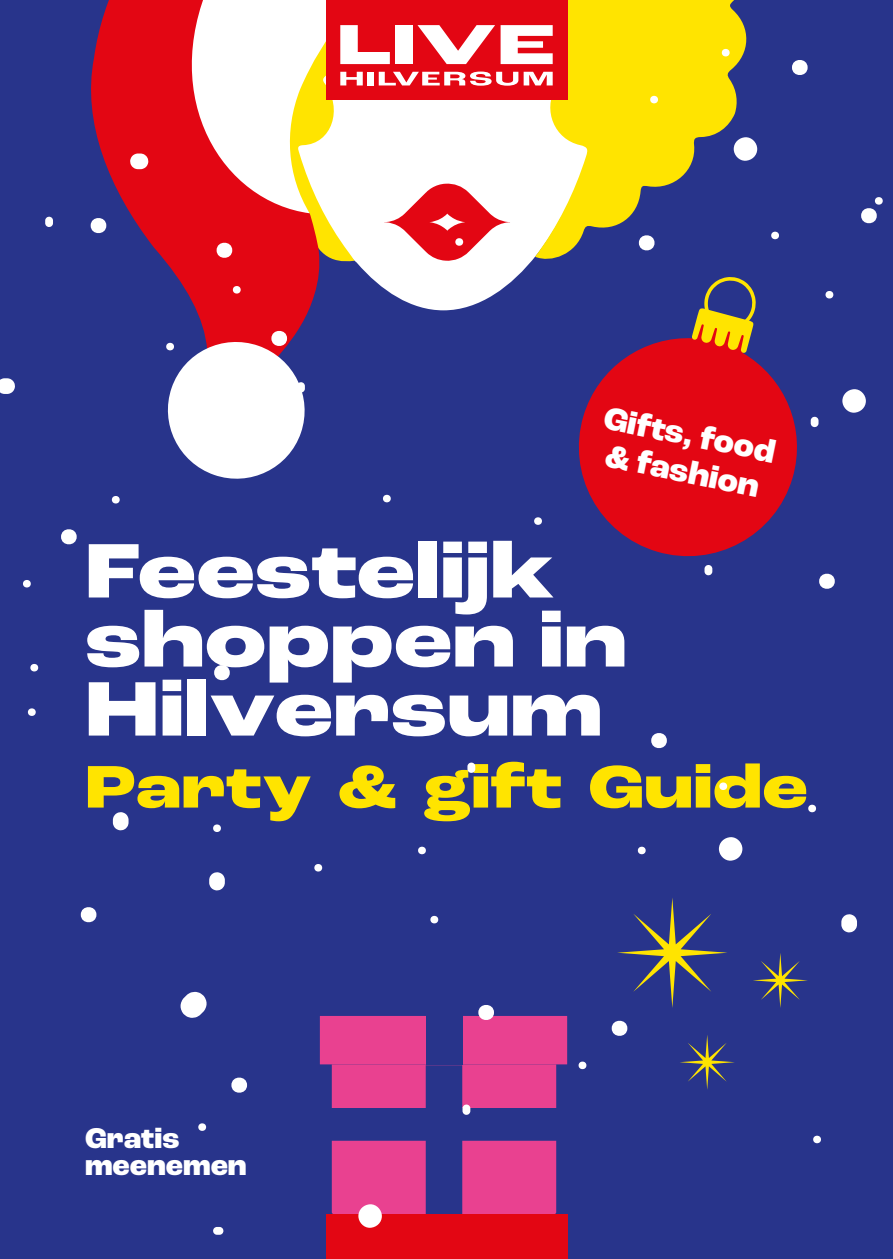
<style>
.page{position:relative;width:893px;height:1259px;background:#28348b}
.page>*{position:absolute;margin:0;border:0;box-sizing:border-box;transform-origin:0 0}
.t1{font:800 expanded 81px/69px "Roc Grotesk";color:#fff}
.t2{font:800 expanded 63px "Roc Grotesk";color:#ffe400}
.t3{font:800 33.6px/36.9px "Roc Grotesk";color:#fff}
.t4{font:800 30px/27px "Roc Grotesk";color:#fff}
</style>
<div class="page">
<svg style="left:358px;top:264px;width:171px;height:46px;fill:#fff"></svg>
<svg style="left:341px;top:0;width:411px;height:264px;fill:#ffe400"></svg>
<svg style="left:90px;top:0;width:251px;height:328px;fill:#e30613"></svg>
<svg style="left:159px;top:0;width:436px;height:213px;background:#f9ceb1"></svg>
<div style="left:326px;top:0;width:241px;height:89px;background:#e30613"></div>
<div style="left:326px;top:11px;width:241px;height:89px;background:#e30613"></div>
<svg style="left:340px;top:72px;width:23px;height:13px"></svg>
<div style="left:368px;top:72px;width:6px;height:13px;background:#fff"></div>
<svg style="left:379px;top:72px;width:139px;height:14px"></svg>
<svg style="left:524px;top:72px;width:29px;height:13px"></svg>
<svg style="left:340px;top:25px;width:50px;height:39px"></svg>
<div style="left:396px;top:25px;width:17px;height:39px;background:#fff"></div>
<svg style="left:417px;top:25px;width:78px;height:39px"></svg>
<svg style="left:501px;top:25px;width:52px;height:39px"></svg>
<div style="left:320px;top:1016px;width:247px;height:48px;background:#e94190"></div>
<div style="left:426px;top:1016px;width:36px;height:49px;background:#28348b"></div>
<div style="left:326px;top:1214px;width:241px;height:45px;background:#e30613"></div>
<svg style="left:680px;top:1035px;width:54px;height:54px"></svg>
<svg style="left:753px;top:953px;width:55px;height:55px"></svg>
<svg style="left:617px;top:898px;width:110px;height:110px"></svg>
<svg style="left:218px;top:45px;width:8px;height:10px"></svg>
<svg style="left:722px;top:48px;width:8px;height:10px"></svg>
<svg style="left:450px;top:167px;width:10px;height:8px"></svg>
<svg style="left:808px;top:804px;width:8px;height:9px"></svg>
<svg style="left:314px;top:864px;width:8px;height:8px"></svg>
<svg style="left:30px;top:664px;width:8px;height:8px"></svg>
<svg style="left:328px;top:1064px;width:232px;height:150px"></svg>
<svg style="left:813px;top:1135px;width:8px;height:9px"></svg>
<svg style="left:213px;top:1227px;width:10px;height:7px"></svg>
<svg style="left:28px;top:708px;width:8px;height:8px"></svg>
<svg style="left:112px;top:496px;width:8px;height:8px"></svg>
<svg style="left:771px;top:231px;width:8px;height:9px"></svg>
<svg style="left:233px;top:285px;width:8px;height:10px"></svg>
<svg style="left:579px;top:1061px;width:7px;height:9px"></svg>
<svg style="left:198px;top:1123px;width:8px;height:8px"></svg>
<svg style="left:213px;top:824px;width:8px;height:8px"></svg>
<svg style="left:23px;top:580px;width:8px;height:8px"></svg>
<svg style="left:45px;top:217px;width:8px;height:10px"></svg>
<svg style="left:286px;top:20px;width:15px;height:21px"></svg>
<svg style="left:91px;top:215px;width:15px;height:21px"></svg>
<svg style="left:0;top:378px;width:15px;height:16px"></svg>
<svg style="left:61px;top:529px;width:16px;height:16px"></svg>
<svg style="left:113px;top:812px;width:16px;height:18px"></svg>
<svg style="left:81px;top:907px;width:15px;height:16px"></svg>
<svg style="left:231px;top:1077px;width:16px;height:16px"></svg>
<svg style="left:841px;top:914px;width:16px;height:18px"></svg>
<svg style="left:651px;top:733px;width:16px;height:16px"></svg>
<svg style="left:612px;top:1020px;width:15px;height:16px"></svg>
<svg style="left:639px;top:233px;width:15px;height:20px"></svg>
<svg style="left:792px;top:60px;width:16px;height:15px"></svg>
<svg style="left:819px;top:573px;width:16px;height:16px"></svg>
<svg style="left:214px;top:665px;width:16px;height:16px"></svg>
<svg style="left:130px;top:153px;width:18px;height:16px"></svg>
<svg style="left:217px;top:240px;width:15px;height:20px"></svg>
<svg style="left:254px;top:94px;width:15px;height:21px"></svg>
<svg style="left:209px;top:872px;width:16px;height:18px"></svg>
<svg style="left:478px;top:1005px;width:16px;height:15px"></svg>
<div style="left:734px;top:137px;width:23px;height:24px;background:#fff;border-radius:50%"></div>
<div style="left:842px;top:389px;width:24px;height:24px;background:#fff;border-radius:50%"></div>
<div style="left:719px;top:837px;width:23px;height:24px;background:#fff;border-radius:50%"></div>
<svg style="left:181px;top:992px;width:26px;height:26px"></svg>
<div style="left:358px;top:1204px;width:24px;height:24px;background:#fff;border-radius:50%"></div>
<svg style="left:825px;top:291px;width:8px;height:8px"></svg>
<svg style="left:704px;top:569px;width:8px;height:6px"></svg>
<svg style="left:811px;top:417px;width:7px;height:10px"></svg>
<svg style="left:719px;top:782px;width:8px;height:8px"></svg>
<svg style="left:861px;top:197px;width:22px;height:27px"></svg>
<svg style="left:650px;top:95px;width:8px;height:10px"></svg>
<svg style="left:166px;top:328px;width:139px;height:151px"></svg>
<svg style="left:383px;top:494px;width:8px;height:9px"></svg>
<svg style="left:467px;top:762px;width:8px;height:11px"></svg>
<svg style="left:430px;top:915px;width:8px;height:9px"></svg>
<svg style="left:418px;top:846px;width:8px;height:9px"></svg>
<svg style="left:638px;top:846px;width:8px;height:9px"></svg>
<svg style="left:534px;top:517px;width:8px;height:8px"></svg>
<svg style="left:578px;top:338px;width:219px;height:231px;fill:#e30613"></svg>
<svg style="left:692px;top:277px;width:64px;height:76px"></svg>
<svg style="left:384px;top:184px;width:126px;height:77px;background:#f1878d"></svg>
<p class="t3" style="left:608px;top:399px;width:176px;rotate:12deg">Gifts, food &amp; fashion</p>
<p class="t1" style="left:85px;top:540px;width:543px">Feestelijk shoppen in<br>Hilversum</p>
<p class="t2" style="left:85px;top:747px;width:724px">Party &amp; gift Guide</p>
<p class="t4" style="left:85px;top:1125px;width:163px">Gratis meenemen</p>
</div>
